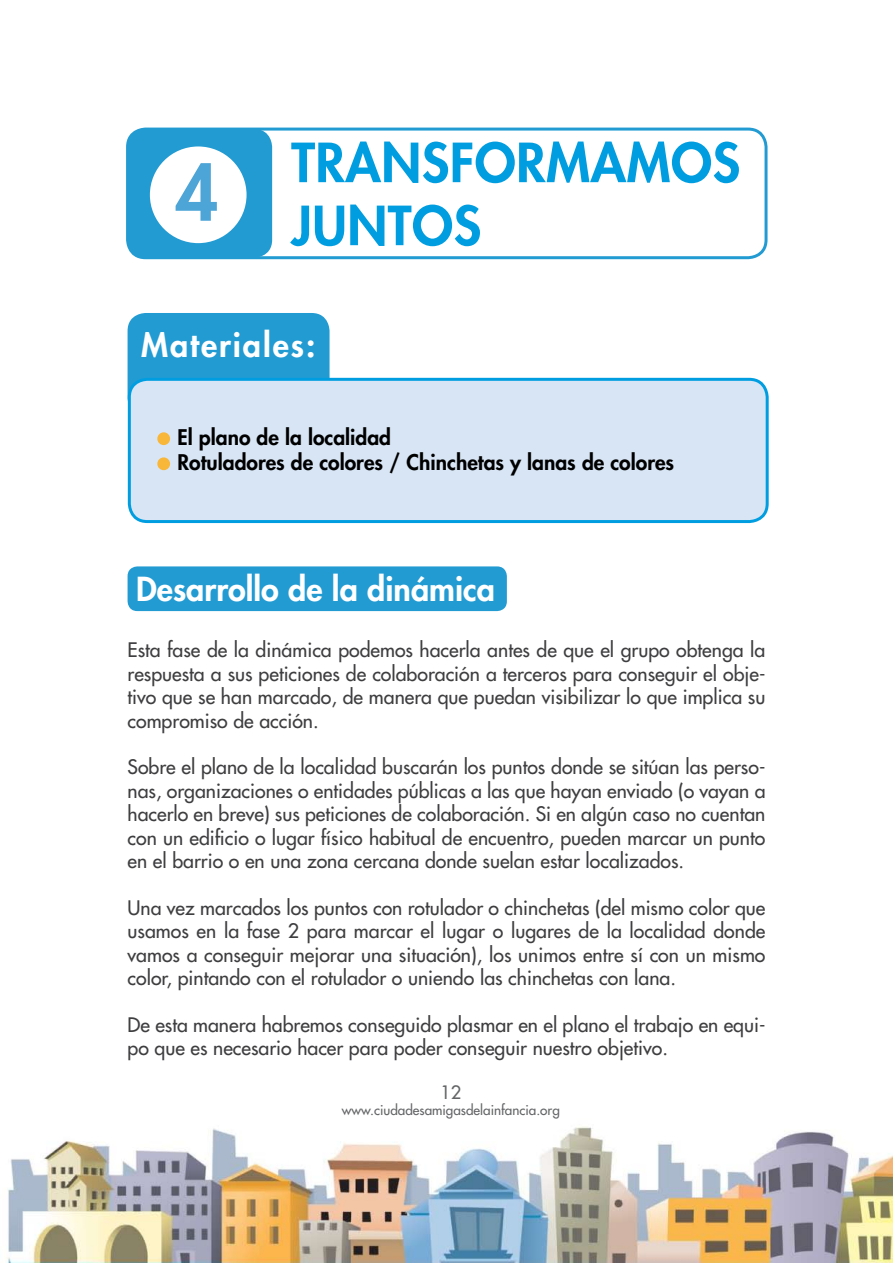
<style>
.page{position:relative;width:893px;height:1263px;background:#fff}
.page>*{position:absolute;margin:0;border:0;box-sizing:border-box;transform-origin:0 0}
.t1{font:800 75px "Futura";color:#4da4d7}
.t2{font:800 52.5px/63px "Futura";letter-spacing:.01em;color:#009ee0}
.t3{font:800 32.25px "Futura";color:#fff}
.t4{font:800 32.25px "Futura";letter-spacing:.06em;color:#fff}
.t5{font:800 21px/25.2px "Futura";color:#000}
.t6{font:19.5px/23.4px "Futura";color:#3e3e40;text-align:justify}
.t7{font:18px "Futura";color:#646567}
.t8{font:13.5px "Futura";color:#646567}
</style>
<div class="page">
<div style="left:128px;top:313px;width:202px;height:103px;background:#229bd3;border-radius:18px"></div>
<div style="left:129px;top:379px;width:638px;height:142px;background:#d7e5f4;border-radius:18px"></div>
<div style="left:128px;top:378px;width:641px;height:145px;border:3px solid #009ee0;border-radius:18px"></div>
<img style="left:6px;top:1126px;width:887px;height:137px">
<div style="left:126px;top:128px;width:641px;height:131px;border:3px solid #229bd3;border-radius:18px"></div>
<div style="left:128px;top:129px;width:144px;height:129px;background:#229bd3;border-radius:18px"></div>
<div style="left:150px;top:146px;width:97px;height:97px;background:#fff;border-radius:50%"></div>
<div style="left:158px;top:433px;width:11px;height:11px;background:#f9b73a;border-radius:50%"></div>
<div style="left:157px;top:432px;width:13px;height:13px;border:2px solid #f9b73a;border-radius:50%"></div>
<div style="left:158px;top:458px;width:11px;height:11px;background:#f9b73a;border-radius:50%"></div>
<div style="left:157px;top:457px;width:13px;height:13px;border:2px solid #f9b73a;border-radius:50%"></div>
<div style="left:128px;top:566px;width:379px;height:45px;background:#229bd3;border-radius:10px"></div>
<h1 class="t1" style="left:175px;top:143px;width:45px">4</h1>
<h2 class="t2" style="left:291px;top:130px;width:450px">TRANSFORMAMOS<br>JUNTOS</h2>
<h3 class="t4" style="left:141px;top:324px;width:176px">Materiales:</h3>
<p class="t5" style="left:178px;top:424px;width:498px">El plano de la localidad<br>Rotuladores de colores / Chinchetas y lanas de colores</p>
<h3 class="t3" style="left:136px;top:567px;width:360px">Desarrollo de la dinámica</h3>
<p class="t6" style="left:128px;top:638px;width:639px">Esta fase de la dinámica podemos hacerla antes de que el grupo obtenga la respuesta a sus peticiones de colaboración a terceros para conseguir el obje&shy;tivo que se han marcado, de manera que puedan visibilizar lo que implica su compromiso de acción.</p>
<p class="t6" style="left:128px;top:755px;width:639px">Sobre el plano de la localidad buscarán los puntos donde se sitúan las perso&shy;nas, organizaciones o entidades públicas a las que hayan enviado (o vayan a hacerlo en breve) sus peticiones de colaboración. Si en algún caso no cuentan con un edificio o lugar físico habitual de encuentro, pueden marcar un punto en el barrio o en una zona cercana donde suelan estar localizados.</p>
<p class="t6" style="left:128px;top:896px;width:639px">Una vez marcados los puntos con rotulador o chinchetas (del mismo color que usamos en la fase 2 para marcar el lugar o lugares de la localidad donde vamos a conseguir mejorar una situación), los unimos entre sí con un mismo color, pintando con el rotulador o uniendo las chinchetas con lana.</p>
<p class="t6" style="left:128px;top:1013px;width:639px">De esta manera habremos conseguido plasmar en el plano el trabajo en equi&shy;po que es necesario hacer para poder conseguir nuestro objetivo.</p>
<p class="t7" style="left:440px;top:1081px;width:22px">12</p>
<p class="t8" style="left:342px;top:1102px;width:219px">www.ciudadesamigasdelainfancia.org</p>
</div>
